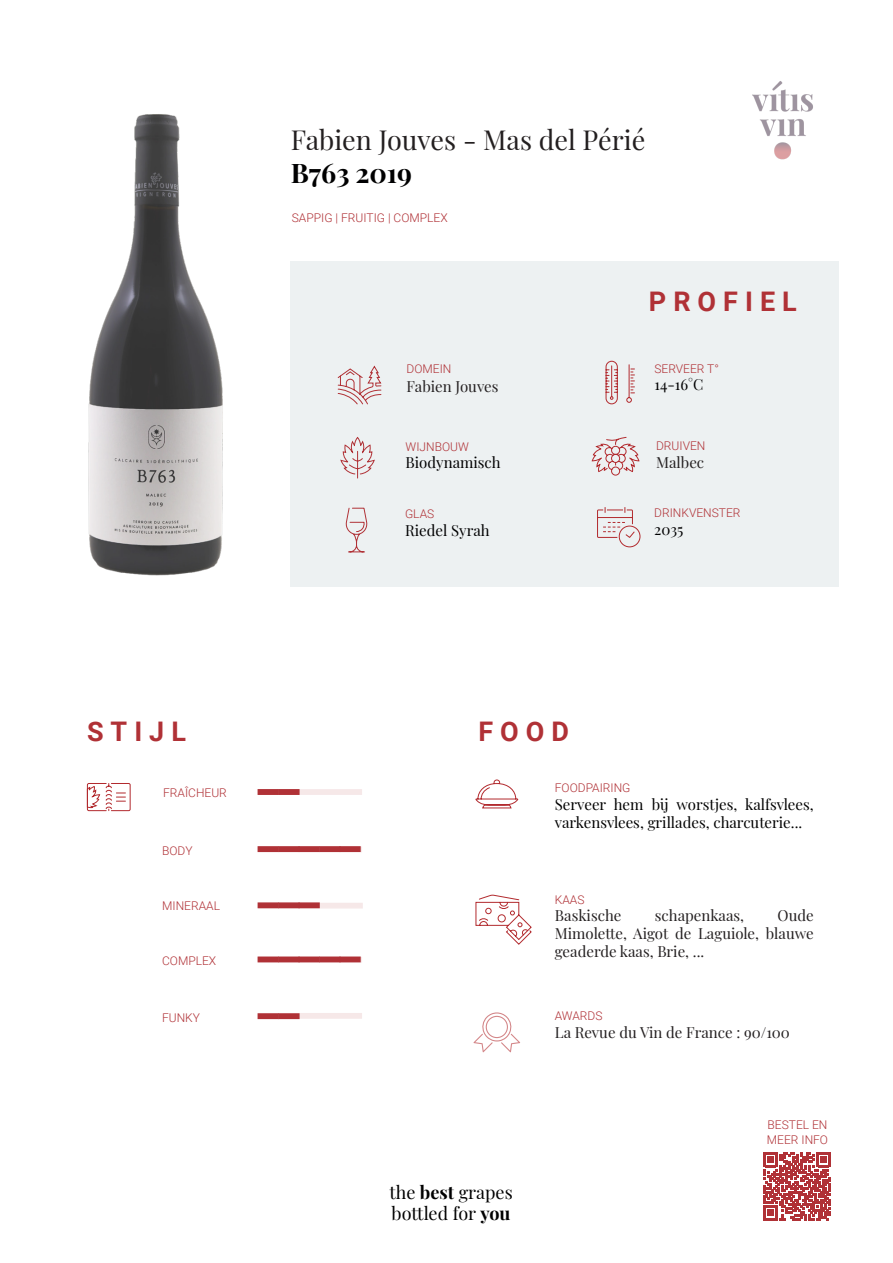
<style>
.page{position:relative;width:893px;height:1263px;background:#fff}
.page>*{position:absolute;margin:0;border:0;box-sizing:border-box;transform-origin:0 0}
.t1{font:27px "Playfair Display";color:#231f20}
.t2{font:700 27px "Roboto";letter-spacing:.26em;color:#b03136}
.t3{font:700 27px "Playfair Display";color:#000001}
.t4{font:18px/21.6px "Playfair Display";color:#000001}
.t5{font:15px/18px "Playfair Display";color:#231f20;text-align:justify}
.t6{font:15px/18px "Playfair Display";color:#000001}
.t7{font:300 12px/14.4px "Roboto";color:#b03136}
.s1{font-weight:700}
</style>
<div class="page">
<img style="left:752px;top:81px;width:61px;height:79px">
<div style="left:290px;top:261px;width:549px;height:325px;background:#edf1f2"></div>
<img style="left:88px;top:114px;width:135px;height:462px">
<svg style="left:337px;top:365px;width:45px;height:40px"></svg>
<svg style="left:340px;top:437px;width:35px;height:42px"></svg>
<svg style="left:591px;top:437px;width:49px;height:39px"></svg>
<svg style="left:605px;top:360px;width:30px;height:45px"></svg>
<svg style="left:345px;top:507px;width:23px;height:46px"></svg>
<svg style="left:597px;top:507px;width:44px;height:41px"></svg>
<div style="left:258px;top:789px;width:104px;height:6px;background:#f6e8e8"></div>
<svg style="left:86px;top:783px;width:45px;height:28px"></svg>
<div style="left:258px;top:903px;width:105px;height:5px;background:#f6e8e8"></div>
<div style="left:258px;top:1013px;width:104px;height:6px;background:#f6e8e8"></div>
<svg style="left:258px;top:957px;width:104px;height:6px"></svg>
<svg style="left:258px;top:789px;width:20px;height:6px"></svg>
<div style="left:258px;top:846px;width:104px;height:6px;background:#f6e8e8"></div>
<svg style="left:278px;top:789px;width:22px;height:6px"></svg>
<svg style="left:258px;top:846px;width:20px;height:6px"></svg>
<svg style="left:278px;top:846px;width:20px;height:6px"></svg>
<svg style="left:298px;top:846px;width:21px;height:6px"></svg>
<svg style="left:319px;top:846px;width:20px;height:6px"></svg>
<svg style="left:339px;top:846px;width:22px;height:6px"></svg>
<svg style="left:258px;top:902px;width:20px;height:6px"></svg>
<svg style="left:278px;top:902px;width:20px;height:6px"></svg>
<svg style="left:298px;top:902px;width:22px;height:6px"></svg>
<svg style="left:258px;top:1013px;width:20px;height:6px"></svg>
<svg style="left:278px;top:1013px;width:22px;height:6px"></svg>
<svg style="left:258px;top:956px;width:20px;height:6px"></svg>
<svg style="left:278px;top:956px;width:20px;height:6px"></svg>
<svg style="left:298px;top:956px;width:21px;height:6px"></svg>
<svg style="left:319px;top:956px;width:20px;height:6px"></svg>
<svg style="left:339px;top:956px;width:22px;height:6px"></svg>
<svg style="left:475px;top:779px;width:44px;height:30px"></svg>
<svg style="left:475px;top:894px;width:57px;height:51px"></svg>
<svg style="left:473px;top:1012px;width:47px;height:40px"></svg>
<svg style="left:763px;top:1153px;width:68px;height:67px"></svg>
<p class="t1" style="left:291px;top:119px;width:356px">Fabien Jouves - Mas del Périé</p>
<p class="t3" style="left:291px;top:151px;width:123px">B763 2019</p>
<p class="t7" style="left:292px;top:210px;width:157px">SAPPIG | FRUITIG | COMPLEX</p>
<p class="t7" style="left:407px;top:361px;width:46px">DOMEIN</p>
<p class="t2" style="left:649px;top:283px;width:149px">PROFIEL</p>
<p class="t7" style="left:654px;top:361px;width:66px">SERVEER T°</p>
<p class="t5" style="left:407px;top:376px;width:93px">Fabien Jouves</p>
<p class="t6" style="left:654px;top:375px;width:50px">14-16°C</p>
<p class="t7" style="left:406px;top:439px;width:65px">WIJNBOUW</p>
<p class="t6" style="left:406px;top:452px;width:97px">Biodynamisch</p>
<p class="t7" style="left:656px;top:438px;width:51px">DRUIVEN</p>
<p class="t5" style="left:656px;top:452px;width:50px">Malbec</p>
<p class="t7" style="left:405px;top:506px;width:31px">GLAS</p>
<p class="t7" style="left:654px;top:505px;width:88px">DRINKVENSTER</p>
<p class="t6" style="left:405px;top:520px;width:86px">Riedel Syrah</p>
<p class="t2" style="left:87px;top:713px;width:100px">STIJL</p>
<p class="t2" style="left:478px;top:713px;width:92px">FOOD</p>
<p class="t6" style="left:654px;top:519px;width:31px">2035</p>
<p class="t7" style="left:163px;top:785px;width:65px">FRAÎCHEUR</p>
<p class="t7" style="left:162px;top:842px;width:32px">BODY</p>
<p class="t7" style="left:162px;top:898px;width:59px">MINERAAL</p>
<p class="t7" style="left:162px;top:953px;width:56px">COMPLEX</p>
<p class="t7" style="left:162px;top:1010px;width:39px">FUNKY</p>
<p class="t4" style="left:389px;top:1180px;width:125px">the <span class="s1">best</span> grapes bottled for <span class="s1">you</span></p>
<p class="t7" style="left:555px;top:780px;width:77px">FOODPAIRING</p>
<p class="t6" style="left:555px;top:794px;width:260px">Serveer hem bij worstjes, kalfsvlees, varkensvlees, grillades, charcuterie...</p>
<p class="t7" style="left:555px;top:892px;width:31px">KAAS</p>
<p class="t5" style="left:555px;top:905px;width:260px;text-indent:223px">Oude Mimolette, Aigot de Laguiole, blauwe geaderde kaas, Brie, ...</p>
<p class="t5" style="left:555px;top:905px;width:68px">Baskische</p>
<p class="t5" style="left:655px;top:905px;width:91px">schapenkaas,</p>
<p class="t7" style="left:555px;top:1008px;width:49px">AWARDS</p>
<p class="t5" style="left:555px;top:1022px;width:237px">La Revue du Vin de France : 90/100</p>
<p class="t7" style="left:767px;top:1117px;width:63px">BESTEL EN<br>MEER INFO</p>
</div>
